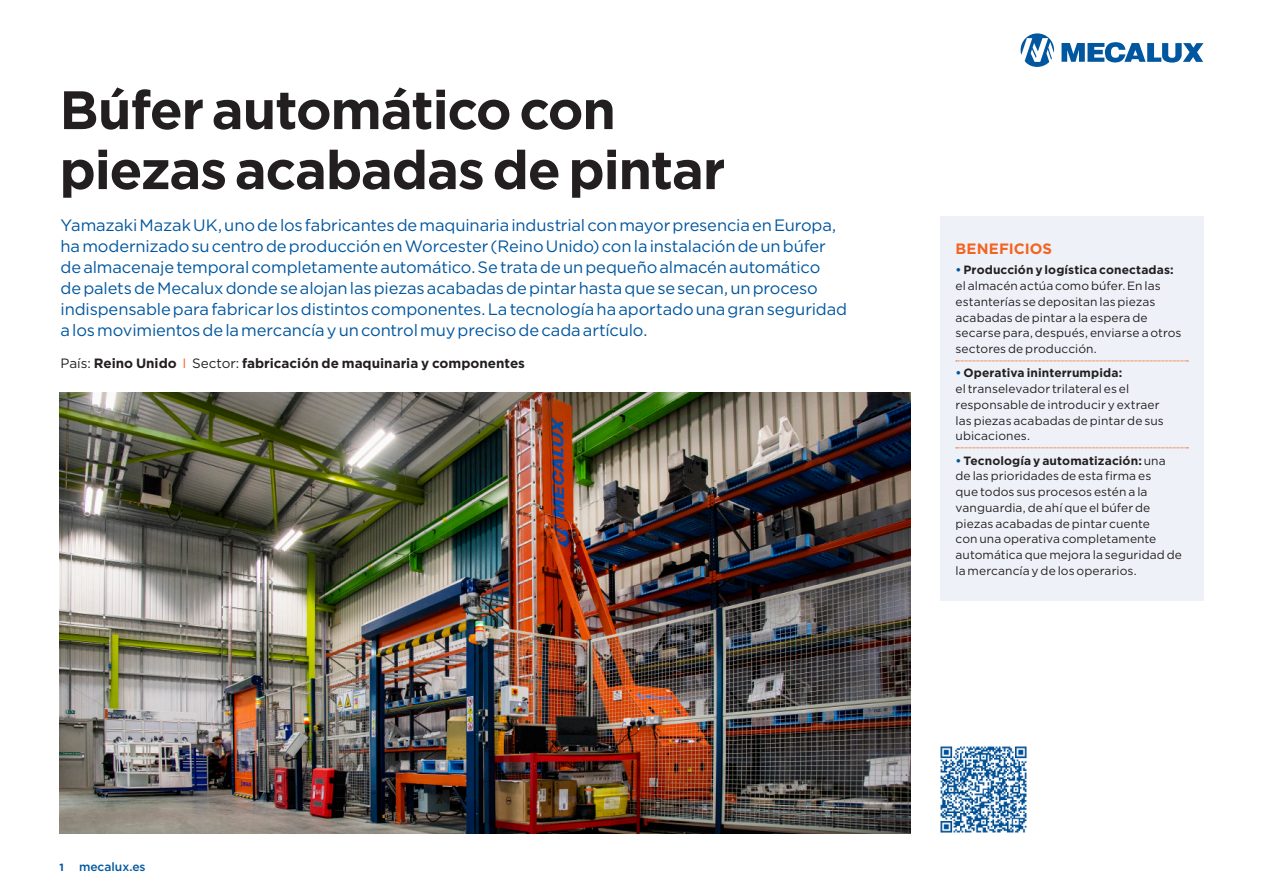
<style>
.page{position:relative;width:1263px;height:893px;background:#fff}
.page>*{position:absolute;margin:0;border:0;box-sizing:border-box;transform-origin:0 0}
.t1{font:700 54px/60px "Gotham";letter-spacing:-.025em;color:#231f20}
.t2{font:16.5px/21px "Gotham";letter-spacing:-.01em;color:#01579f}
.t3{font:700 15px "Gotham";color:#f36421}
.t4{font:700 13.5px "Gotham";color:#231f20}
.t5{font:12px/15.8px "Gotham";letter-spacing:.005em;color:#231f20}
.t6{font:500 12px "Gotham";color:#01579f}
.t7{font:700 10.5px "Gotham";color:#01579f}
.s1{font-weight:400}
.s2{font-weight:400;color:#f36421}
.s3{font-weight:700;color:#01579f}
.s4{font-weight:700}
</style>
<div class="page">
<svg style="left:1020px;top:33px;width:34px;height:34px"></svg>
<svg style="left:1061px;top:42px;width:142px;height:21px"></svg>
<img style="left:60px;top:393px;width:850px;height:440px">
<img style="left:940px;top:746px;width:87px;height:87px">
<div style="left:940px;top:216px;width:263px;height:385px;background:#eef2f8"></div>
<svg style="left:956px;top:361px;width:232px;height:1px"></svg>
<svg style="left:956px;top:448px;width:232px;height:1px"></svg>
<h1 class="t1" style="left:60px;top:80px;width:667px">Búfer automático con piezas acabadas de pintar</h1>
<p class="t2" style="left:61px;top:214px;width:788px">Yamazaki Mazak UK, uno de los fabricantes de maquinaria industrial con mayor presencia en Europa, ha modernizado su centro de producción en Worcester (Reino Unido) con la instalación de un búfer de almacenaje temporal completamente automático. Se trata de un pequeño almacén automático<br>de palets de Mecalux donde se alojan las piezas acabadas de pintar hasta que se secan, un proceso indispensable para fabricar los distintos componentes. La tecnología ha aportado una gran seguridad a los movimientos de la mercancía y un control muy preciso de cada artículo.</p>
<p class="t4" style="left:61px;top:354px;width:466px"><span class="s1">País:</span> Reino Unido <span class="s2">I</span> <span class="s1">Sector:</span> fabricación de maquinaria y componentes</p>
<p class="t3" style="left:955px;top:239px;width:98px">BENEFICIOS</p>
<p class="t5" style="left:955px;top:262px;width:227px"><span class="s3">•</span> <span class="s4">Producción y logística conectadas: </span>el almacén actúa como búfer. En las estanterías se depositan las piezas acabadas de pintar a la espera de secarse para, después, enviarse a otros sectores de producción.</p>
<p class="t5" style="left:955px;top:365px;width:210px"><span class="s3">•</span> <span class="s4">Operativa ininterrumpida:<br></span>el transelevador trilateral es el responsable de introducir y extraer las piezas acabadas de pintar de sus ubicaciones.</p>
<p class="t5" style="left:955px;top:452px;width:228px"><span class="s3">•</span> <span class="s4">Tecnología y automatización:</span> una de las prioridades de esta firma es<br>que todos sus procesos estén a la vanguardia, de ahí que el búfer de piezas acabadas de pintar cuente<br>con una operativa completamente automática que mejora la seguridad de la mercancía y de los operarios.</p>
<p class="t7" style="left:60px;top:860px;width:6px">1</p>
<p class="t6" style="left:79px;top:859px;width:68px">mecalux.es</p>
</div>
